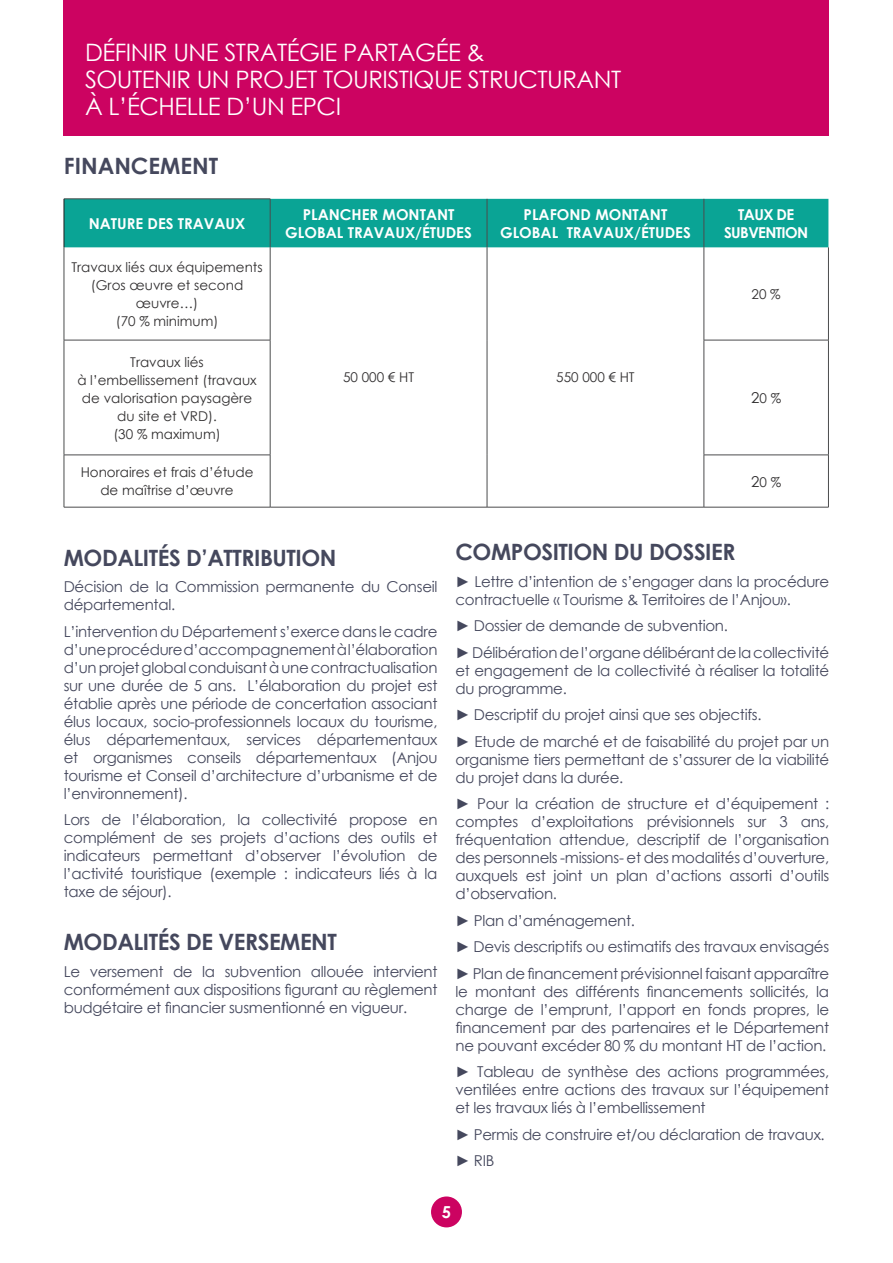
<style>
.page{position:relative;width:893px;height:1263px;background:#fff}
.page>*{position:absolute;margin:0;border:0;box-sizing:border-box;transform-origin:0 0}
.t1{font:24px/27px "Century Gothic";letter-spacing:-.02em;color:#fff}
.Texte_courant{font:700 22.5px "Century Gothic";letter-spacing:-.02em;color:#45485d}
.Texte_courant-2{font:700 22.5px "Century Gothic";color:#45485d}
.t2{font:700 16.5px "Century Gothic";color:#fff}
.Texte_courant-3{font:15px/18px "Century Gothic";letter-spacing:-.02em;color:#45485d;text-align:justify}
.t3{font:700 15px "Century Gothic";color:#fff}
.t4{font:700 15px "Century Gothic";letter-spacing:-.04em;color:#fff}
.t5{font:13.5px/18px "Century Gothic";color:#312f30;text-align:center}
.s1{font-size:15px}
</style>
<div class="page">
<div style="left:431px;top:1196px;width:31px;height:31px;background:#cc0361;border-radius:50%"></div>
<div style="left:64px;top:0;width:765px;height:136px;background:#cc0361"></div>
<div style="left:65px;top:199px;width:763px;height:48px;background:#0aa495"></div>
<hr style="left:487px;top:199px;width:1px;height:48px;background:#4b4c4d">
<hr style="left:704px;top:199px;width:1px;height:48px;background:#4b4c4d">
<hr style="left:487px;top:247px;width:1px;height:93px;background:#4b4c4d">
<hr style="left:704px;top:247px;width:1px;height:93px;background:#4b4c4d">
<hr style="left:828px;top:247px;width:1px;height:93px;background:#4b4c4d">
<hr style="left:64px;top:340px;width:206px;height:1px;background:#4b4c4d">
<hr style="left:487px;top:340px;width:1px;height:115px;background:#4b4c4d">
<hr style="left:704px;top:340px;width:125px;height:1px;background:#4b4c4d">
<hr style="left:704px;top:340px;width:1px;height:115px;background:#4b4c4d">
<hr style="left:828px;top:340px;width:1px;height:115px;background:#4b4c4d">
<hr style="left:64px;top:455px;width:206px;height:1px;background:#4b4c4d">
<hr style="left:487px;top:455px;width:1px;height:52px;background:#4b4c4d">
<hr style="left:704px;top:455px;width:125px;height:1px;background:#4b4c4d">
<hr style="left:704px;top:455px;width:1px;height:52px;background:#4b4c4d">
<hr style="left:828px;top:455px;width:1px;height:52px;background:#4b4c4d">
<hr style="left:270px;top:507px;width:217px;height:1px;background:#4b4c4d">
<hr style="left:487px;top:507px;width:217px;height:1px;background:#4b4c4d">
<hr style="left:704px;top:507px;width:125px;height:1px;background:#4b4c4d">
<hr style="left:64px;top:247px;width:1px;height:93px;background:#4b4c4d">
<hr style="left:270px;top:247px;width:1px;height:93px;background:#4b4c4d">
<hr style="left:64px;top:340px;width:1px;height:115px;background:#4b4c4d">
<hr style="left:270px;top:340px;width:1px;height:115px;background:#4b4c4d">
<hr style="left:64px;top:455px;width:1px;height:52px;background:#4b4c4d">
<hr style="left:270px;top:455px;width:1px;height:52px;background:#4b4c4d">
<hr style="left:64px;top:507px;width:206px;height:1px;background:#4b4c4d">
<hr style="left:64px;top:199px;width:206px;height:1px;background:#4b4c4d">
<hr style="left:270px;top:199px;width:1px;height:48px;background:#4b4c4d">
<hr style="left:64px;top:199px;width:1px;height:48px;background:#231f20">
<h1 class="t1" style="left:85px;top:38px;width:538px">DÉFINIR UNE STRATÉGIE PARTAGÉE &amp;<br>SOUTENIR UN PROJET TOURISTIQUE STRUCTURANT<br>À L’ÉCHELLE D’UN EPCI</h1>
<p class="Texte_courant-2" style="left:64px;top:149px;width:156px">FINANCEMENT</p>
<p class="t3" style="left:89px;top:212px;width:158px">NATURE DES TRAVAUX</p>
<p class="t5" style="left:71px;top:258px;width:193px">Travaux liés aux équipements (Gros œuvre et second œuvre…)</p>
<p class="t5" style="left:116px;top:312px;width:104px">(70 % minimum)</p>
<p class="t5" style="left:130px;top:352px;width:75px">Travaux liés</p>
<p class="t5" style="left:77px;top:370px;width:181px">à l’embellissement (travaux de valorisation paysagère</p>
<p class="t5" style="left:117px;top:406px;width:101px">du site et VRD).</p>
<p class="t5" style="left:113px;top:424px;width:109px">(30 % maximum)</p>
<p class="t3" style="left:303px;top:203px;width:153px">PLANCHER MONTANT</p>
<p class="t3" style="left:285px;top:221px;width:188px">GLOBAL TRAVAUX/ÉTUDES</p>
<p class="t3" style="left:524px;top:203px;width:145px">PLAFOND MONTANT</p>
<p class="t3" style="left:500px;top:221px;width:192px">GLOBAL TRAVAUX/ÉTUDES</p>
<p class="t5" style="left:343px;top:368px;width:73px">50 000 € HT</p>
<p class="t5" style="left:556px;top:368px;width:80px">550 000 € HT</p>
<p class="t3" style="left:738px;top:203px;width:58px">TAUX DE</p>
<p class="t4" style="left:724px;top:221px;width:86px">SUBVENTION</p>
<p class="t5" style="left:752px;top:285px;width:31px">20 %</p>
<p class="t5" style="left:751px;top:389px;width:31px"><span class="s1">2</span>0 %</p>
<p class="t5" style="left:81px;top:463px;width:174px">Honoraires et frais d’étude de maîtrise d’œuvre</p>
<p class="t5" style="left:751px;top:473px;width:31px"><span class="s1">2</span>0 %</p>
<p class="Texte_courant" style="left:64px;top:541px;width:274px">MODALITÉS D’ATTRIBUTION</p>
<p class="Texte_courant-3" style="left:64px;top:578px;width:375px">Décision de la Commission permanente du Conseil départemental.</p>
<p class="Texte_courant-3" style="left:64px;top:622px;width:375px">L’intervention du Département s’exerce dans le cadre d’une procédure d’accompagnement à l’élaboration d’un projet global conduisant à une contractualisation sur une durée de 5 ans. L’élaboration du projet est établie après une période de concertation associant élus locaux, socio-professionnels locaux du tourisme, élus départementaux, services départementaux et organismes conseils départementaux (Anjou tourisme et Conseil d’architecture d’urbanisme et de l’environnement).</p>
<p class="Texte_courant-3" style="left:64px;top:811px;width:375px">Lors de l’élaboration, la collectivité propose en complément de ses projets d’actions des outils et indicateurs permettant d’observer l’évolution de l’activité touristique (exemple : indicateurs liés à la taxe de séjour).</p>
<p class="Texte_courant" style="left:64px;top:925px;width:275px">MODALITÉS DE VERSEMENT</p>
<p class="Texte_courant-3" style="left:64px;top:962px;width:375px">Le versement de la subvention allouée intervient conformément aux dispositions figurant au règlement budgétaire et financier susmentionné en vigueur.</p>
<p class="Texte_courant" style="left:455px;top:535px;width:281px">COMPOSITION DU DOSSIER</p>
<p class="Texte_courant-3" style="left:455px;top:572px;width:375px">► Lettre d’intention de s’engager dans la procédure contractuelle « Tourisme &amp; Territoires de l’Anjou».</p>
<p class="Texte_courant-3" style="left:455px;top:617px;width:274px">► Dossier de demande de subvention.</p>
<p class="Texte_courant-3" style="left:455px;top:643px;width:375px">► Délibération de l’organe délibérant de la collectivité et engagement de la collectivité à réaliser la totalité du programme.</p>
<p class="Texte_courant-3" style="left:455px;top:706px;width:307px">► Descriptif du projet ainsi que ses objectifs.</p>
<p class="Texte_courant-3" style="left:455px;top:732px;width:375px">► Etude de marché et de faisabilité du projet par un organisme tiers permettant de s’assurer de la viabilité du projet dans la durée.</p>
<p class="Texte_courant-3" style="left:455px;top:795px;width:375px">► Pour la création de structure et d’équipement : comptes d’exploitations prévisionnels sur 3 ans, fréquentation attendue, descriptif de l’organisation des personnels -missions- et des modalités d’ouverture, auxquels est joint un plan d’actions assorti d’outils d’observation.</p>
<p class="Texte_courant-3" style="left:455px;top:911px;width:181px">► Plan d’aménagement.</p>
<p class="Texte_courant-3" style="left:455px;top:938px;width:375px">► Devis descriptifs ou estimatifs des travaux envisagés</p>
<p class="Texte_courant-3" style="left:455px;top:964px;width:375px">► Plan de financement prévisionnel faisant apparaître le montant des différents financements sollicités, la charge de l’emprunt, l’apport en fonds propres, le financement par des partenaires et le Département ne pouvant excéder 80 % du montant HT de l’action.</p>
<p class="Texte_courant-3" style="left:455px;top:1063px;width:375px">► Tableau de synthèse des actions programmées, ventilées entre actions des travaux sur l’équipement et les travaux liés à l’embellissement</p>
<p class="Texte_courant-3" style="left:455px;top:1125px;width:371px">► Permis de construire et/ou déclaration de travaux.</p>
<p class="Texte_courant-3" style="left:455px;top:1152px;width:40px">► RIB</p>
<p class="t2" style="left:442px;top:1200px;width:11px">5</p>
</div>
